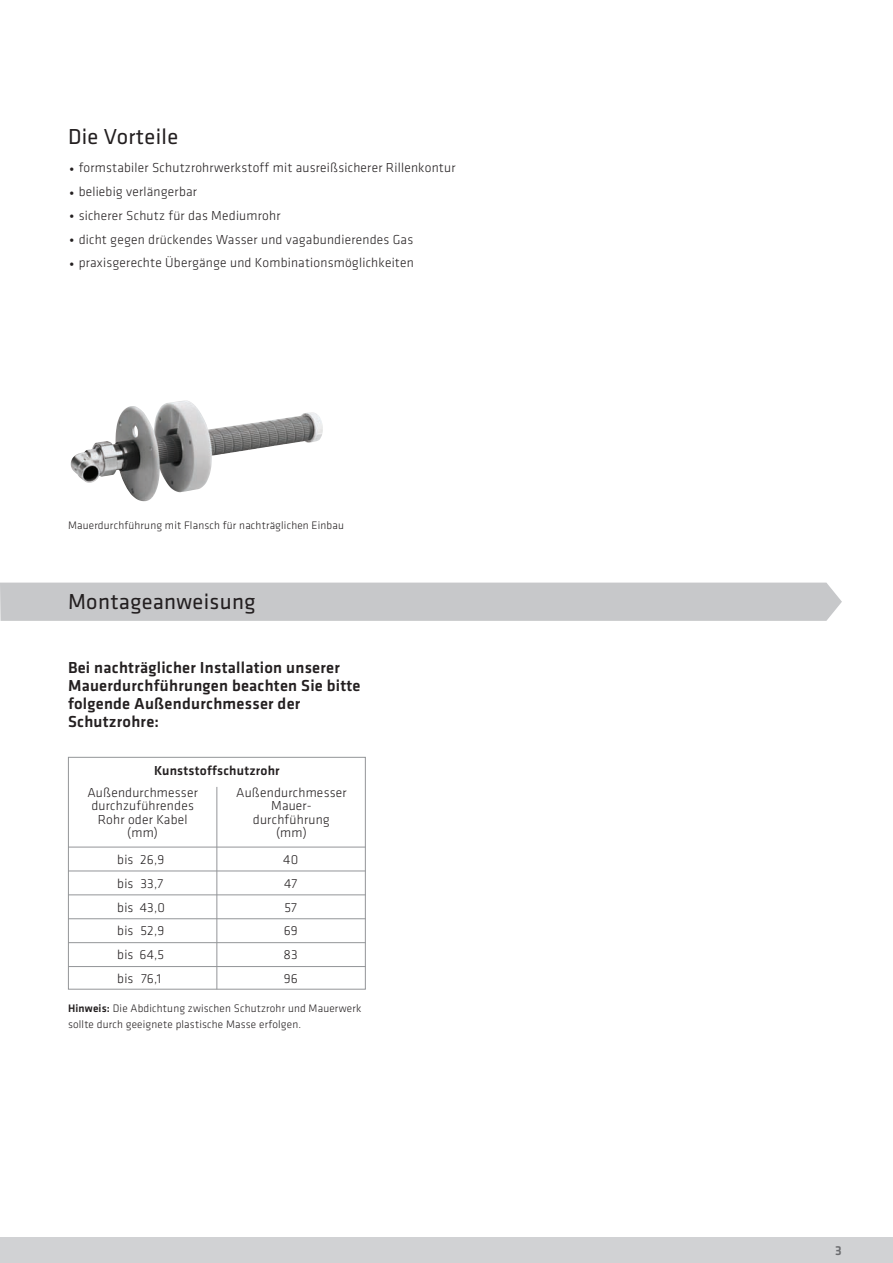
<style>
.page{position:relative;width:893px;height:1263px;background:#fff}
.page>*{position:absolute;margin:0;border:0;box-sizing:border-box;transform-origin:0 0}
.t1{font:22.5px "Klavika";letter-spacing:.015em;color:#231f20}
.t2{font:500 16.5px/18px "Klavika";letter-spacing:.015em;color:#231f20}
.t3{font:300 13.5px/23.7px "Klavika";letter-spacing:.015em;color:#231f20}
.t4{font:500 13.5px "Klavika";letter-spacing:.015em;color:#231f20}
.t5{font:500 13.5px "Klavika";color:#6c6d70}
.t6{font:300 11.25px/16.2px "Klavika";letter-spacing:.015em;color:#231f20}
.s1{font-family:"Futura";font-weight:500;font-size:24px}
.s2{font-weight:500}
</style>
<div class="page">
<div style="left:0;top:1237px;width:893px;height:26px;background:#d1d2d4"></div>
<div style="left:0;top:583px;width:842px;height:38px;background:#c7c8ca"></div>
<img style="left:71px;top:401px;width:252px;height:100px">
<div style="left:68px;top:757px;width:298px;height:232px;border:1px solid #939598"></div>
<hr style="left:216px;top:787px;width:1px;height:202px;background:#939598">
<hr style="left:68px;top:847px;width:298px;height:1px;background:#939598">
<hr style="left:68px;top:870px;width:298px;height:1px;background:#939598">
<hr style="left:68px;top:894px;width:298px;height:1px;background:#939598">
<hr style="left:68px;top:918px;width:298px;height:1px;background:#939598">
<hr style="left:68px;top:942px;width:298px;height:1px;background:#939598">
<hr style="left:68px;top:966px;width:298px;height:1px;background:#939598">
<h1 class="t1" style="left:68px;top:129px;width:112px">Die Vorteile</h1>
<p class="t3" style="left:68px;top:157px;width:389px"><span class="s1">·</span> formstabiler Schutzrohrwerkstoff mit ausreißsicherer Rillenkontur <span class="s1">·</span> beliebig verlängerbar<br><span class="s1">·</span> sicherer Schutz für das Mediumrohr<br><span class="s1">·</span> dicht gegen drückendes Wasser und vagabundierendes Gas<br><span class="s1">·</span> praxisgerechte Übergänge und Kombinationsmöglichkeiten</p>
<p class="t6" style="left:68px;top:518px;width:277px">Mauerdurchführung mit Flansch für nachträglichen Einbau</p>
<h1 class="t1" style="left:68px;top:594px;width:189px">Montageanweisung</h1>
<p class="t2" style="left:68px;top:660px;width:294px">Bei nachträglicher Installation unserer<br>Mauerdurchführungen beachten Sie bitte folgende Außendurchmesser der<br>Schutzrohre:</p>
<p class="t4" style="left:154px;top:765px;width:127px">Kunststoffschutzrohr</p>
<p class="t3" style="left:87px;top:781px;width:112px">Außendurchmesser</p>
<p class="t3" style="left:236px;top:781px;width:112px">Außendurchmesser</p>
<p class="t3" style="left:91px;top:795px;width:104px">durchzuführendes</p>
<p class="t3" style="left:271px;top:795px;width:42px">Mauer-</p>
<p class="t3" style="left:98px;top:808px;width:91px">Rohr oder Kabel</p>
<p class="t3" style="left:253px;top:808px;width:78px">durchführung</p>
<p class="t3" style="left:127px;top:822px;width:32px">(mm)</p>
<p class="t3" style="left:276px;top:822px;width:32px">(mm)</p>
<p class="t3" style="left:117px;top:849px;width:49px">bis 26,9</p>
<p class="t3" style="left:283px;top:849px;width:17px">40</p>
<p class="t3" style="left:117px;top:873px;width:47px">bis 33,7</p>
<p class="t3" style="left:284px;top:873px;width:15px">47</p>
<p class="t3" style="left:117px;top:896px;width:49px">bis 43,0</p>
<p class="t3" style="left:284px;top:896px;width:14px">57</p>
<p class="t3" style="left:117px;top:920px;width:49px">bis 52,9</p>
<p class="t3" style="left:284px;top:920px;width:16px">69</p>
<p class="t3" style="left:117px;top:944px;width:48px">bis 64,5</p>
<p class="t3" style="left:284px;top:944px;width:16px">83</p>
<p class="t3" style="left:117px;top:968px;width:45px">bis 76,1</p>
<p class="t3" style="left:284px;top:968px;width:16px">96</p>
<p class="t6" style="left:68px;top:1001px;width:295px"><span class="s2">Hinweis:</span> Die Abdichtung zwischen Schutzrohr und Mauerwerk sollte durch geeignete plastische Masse erfolgen.</p>
<p class="t5" style="left:835px;top:1245px;width:8px">3</p>
</div>
